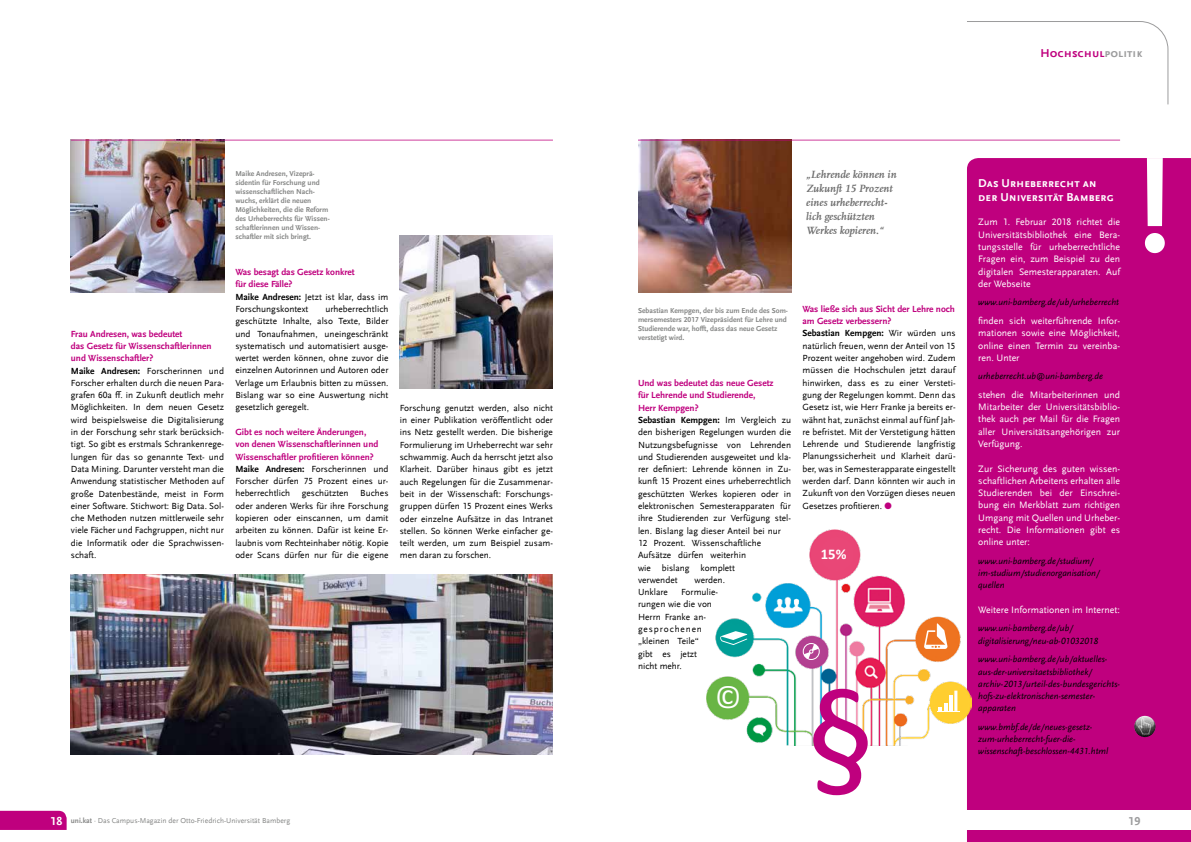
<style>
.page{position:relative;width:1191px;height:842px;background:#fff}
.page>*{position:absolute;margin:0;border:0;box-sizing:border-box;transform-origin:0 0}
.t1{font:140.8px "Calibri";color:#bf007e}
.t2{font:32.2px "Calibri";color:#fff}
.t3{font:700 14.7px "Calibri";color:#fff}
.t4{font:700 12px/14px "UB Scala Sans";color:#fff}
.t5{font:700 12px "UB Scala Sans";color:#bf007e}
.t6{font:700 12px "UB Scala Sans";color:#9c9c9d}
.t7{font:italic 700 11px/14px "UB Scala";color:#6e6e6e}
.t8{font:9.8px/12.3px "UB Scala Sans";color:#fff;text-align:justify}
.t9{font:9.3px/12.3px "UB Scala Sans";color:#000}
.t10{font:italic 9.3px/12.3px "UB Scala Sans";color:#000}
.t11{font:700 9.3px/12.3px "UB Scala Sans";color:#bf007e}
.t12{font:700 7.5px/9px "UB Scala Sans";color:#868786}
.t13{font:7.5px "UB Scala Sans";color:#868786}
.s1{font-weight:700;color:#bf007e}
.s2{font-weight:700}
.s3{color:#000}
.s4{font-weight:400;color:#000}
.s5{color:#9c9c9d}
.s6{color:#bf007e}
.s7{font-weight:700;font-size:12px;color:#fff}
</style>
<div class="page">
<svg style="left:967px;top:21px;width:201px;height:84px"></svg>
<div style="left:967px;top:158px;width:224px;height:684px;background:#bf007e"></div>
<div style="left:595px;top:811px;width:596px;height:19px;background:#fff"></div>
<svg style="left:0;top:811px;width:67px;height:19px"></svg>
<svg style="left:1144px;top:158px;width:20px;height:95px"></svg>
<img style="left:1134px;top:716px;width:21px;height:21px;border-radius:11px">
<img style="left:71px;top:141px;width:153px;height:152px">
<img style="left:638px;top:141px;width:153px;height:152px">
<hr style="left:71px;top:140px;width:482px;height:1px;background:#bf007e">
<hr style="left:638px;top:140px;width:482px;height:1px;background:#bf007e">
<img style="left:400px;top:235px;width:153px;height:153px">
<img style="left:71px;top:574px;width:482px;height:181px">
<img style="left:706px;top:529px;width:265px;height:216px">
<svg style="left:720px;top:631px;width:27px;height:14px"></svg>
<svg style="left:802px;top:643px;width:17px;height:17px"></svg>
<svg style="left:924px;top:623px;width:23px;height:26px"></svg>
<svg style="left:937px;top:691px;width:22px;height:22px"></svg>
<svg style="left:817px;top:721px;width:44px;height:24px"></svg>
<p class="t12" style="left:235px;top:169px;width:96px">Maike Andresen, Vizeprä&shy;sidentin für Forschung und wissenschaftlichen Nach&shy;wuchs, erklärt die neuen<br>Möglichkeiten, die die Reform des Urheberrechts für Wissen&shy;schaftlerinnen und Wissen&shy;schaftler mit sich bringt.</p>
<p class="t9" style="left:71px;top:327px;width:155px"><span class="s1">Frau Andresen, was bedeutet<br>das Gesetz für Wissenschaftlerinnen und Wissenschaftler?<br></span><span class="s2">Maike Andresen:</span> Forscherinnen und Forscher erhalten durch die neuen Para&shy;grafen 60a ff. in Zukunft deutlich mehr Möglichkeiten. In dem neuen Gesetz wird beispielsweise die Digitalisierung in der Forschung sehr stark berücksich&shy;tigt. So gibt es erstmals Schrankenrege&shy;lungen für das so genannte Text- und Data Mining. Darunter versteht man die Anwendung statistischer Methoden auf große Datenbestände, meist in Form einer Software. Stichwort: Big Data. Sol&shy;che Methoden nutzen mittlerweile sehr viele Fächer und Fachgruppen, nicht nur die Informatik oder die Sprachwissen&shy;schaft.</p>
<p class="t11" style="left:235px;top:266px;width:155px">Was besagt das Gesetz konkret<br>für diese Fälle?<br><span class="s3">Maike Andresen:</span> <span class="s4">Jetzt ist klar, dass im<br>Forschungskontext</span></p>
<p class="t9" style="left:235px;top:303px;width:155px;text-align:justify;text-indent:90px">urheberrechtlich geschützte Inhalte, also Texte, Bilder und Tonaufnahmen, uneingeschränkt systematisch und automatisiert ausge&shy;wertet werden können, ohne zuvor die einzelnen Autorinnen und Autoren oder Verlage um Erlaubnis bitten zu müssen.<br>Bislang war so eine Auswertung nicht gesetzlich geregelt.</p>
<p class="t9" style="left:235px;top:426px;width:155px"><span class="s1">Gibt es noch weitere Änderungen,<br>von denen Wissenschaftlerinnen und Wissenschaftler profitieren können?<br></span><span class="s2">Maike Andresen:</span> Forscherinnen und Forscher dürfen 75 Prozent eines ur&shy;heberrechtlich geschützten Buches oder anderen Werks für ihre Forschung kopieren oder einscannen, um damit arbeiten zu können. Dafür ist keine Er&shy;laubnis vom Rechteinhaber nötig. Kopie oder Scans dürfen nur für die eigene</p>
<p class="t9" style="left:400px;top:402px;width:155px;text-align:justify">Forschung genutzt werden, also nicht in einer Publikation veröffentlicht oder ins Netz gestellt werden. Die bisherige Formulierung im Urheberrecht war sehr schwammig. Auch da herrscht jetzt also Klarheit. Darüber hinaus gibt es jetzt auch Regelungen für die Zusammenar&shy;beit in der Wissenschaft: Forschungs&shy;gruppen dürfen 15 Prozent eines Werks oder einzelne Aufsätze in das Intranet stellen. So können Werke einfacher ge&shy;teilt werden, um zum Beispiel zusam&shy;men daran zu forschen.</p>
<p class="t5" style="left:1040px;top:46px;width:104px">Hochschul<span class="s5">politik</span></p>
<p class="t7" style="left:806px;top:168px;width:92px">„Lehrende können in<br>Zukunft 15 Prozent eines urheberrecht&shy;lich geschützten<br>Werkes kopieren.“</p>
<p class="t12" style="left:638px;top:306px;width:151px">Sebastian Kempgen, der bis zum Ende des Som&shy;mersemesters 2017 Vizepräsident für Lehre und Studierende war, hofft, dass das neue Gesetz verstetigt wird.</p>
<p class="t9" style="left:802px;top:303px;width:155px"><span class="s1">Was ließe sich aus Sicht der Lehre noch am Gesetz verbessern?<br></span><span class="s2">Sebastian Kempgen:</span> Wir würden uns natürlich freuen, wenn der Anteil von 15<br>Prozent weiter angehoben wird. Zudem müssen die Hochschulen jetzt darauf hinwirken, dass es zu einer Versteti&shy;gung der Regelungen kommt. Denn das Gesetz ist, wie Herr Franke ja bereits er&shy;wähnt hat, zunächst einmal auf fünf Jah&shy;re befristet. Mit der Verstetigung hätten Lehrende und Studierende langfristig Planungssicherheit und Klarheit darü&shy;ber, was in Semesterapparate eingestellt werden darf. Dann könnten wir auch in Zukunft von den Vorzügen dieses neuen Gesetzes profitieren. <span class="s6">●</span></p>
<p class="t9" style="left:638px;top:377px;width:155px"><span class="s1">Und was bedeutet das neue Gesetz<br>für Lehrende und Studierende,<br>Herr Kempgen?<br></span><span class="s2">Sebastian Kempgen:</span> Im Vergleich zu den bisherigen Regelungen wurden die<br>Nutzungsbefugnisse von Lehrenden und Studierenden ausgeweitet und kla&shy;rer definiert: Lehrende können in Zu&shy;kunft 15 Prozent eines urheberrechtlich geschützten Werkes kopieren oder in elektronischen Semesterapparaten für ihre Studierenden zur Verfügung stel&shy;len. Bislang lag dieser Anteil bei nur<br>12 Prozent. Wissenschaftliche<br>Aufsätze dürfen weiterhin<br>wie bislang komplett<br>verwendet</p>
<h3 class="t3" style="left:821px;top:544px;width:27px">15%</h3>
<p class="t9" style="left:694px;top:574px;width:32px">werden.</p>
<p class="t9" style="left:638px;top:586px;width:81px;text-indent:43px">Formulie&shy;rungen wie die von<br>Herrn Franke an&shy;gesprochenen „kleinen Teile“<br>gibt es jetzt nicht mehr.</p>
<p class="t9" style="left:638px;top:586px;width:31px">Unklare</p>
<h2 class="t2" style="left:714px;top:675px;width:28px">©</h2>
<h1 class="t1" style="left:805px;top:637px;width:72px">§</h1>
<p class="t4" style="left:978px;top:176px;width:137px">Das Urheberrecht an der Universität Bamberg</p>
<p class="t8" style="left:978px;top:216px;width:143px">Zum 1. Februar 2018 richtet die Universitätsbibliothek eine Bera&shy;tungsstelle für urheberrechtliche Fragen ein, zum Beispiel zu den digitalen Semesterapparaten. Auf der Webseite</p>
<p class="t10" style="left:978px;top:296px;width:142px">www.uni-bamberg.de/ub/urheberrecht</p>
<p class="t8" style="left:978px;top:314px;width:143px">finden sich weiterführende Infor&shy;mationen sowie eine Möglichkeit, online einen Termin zu vereinba&shy;ren. Unter</p>
<p class="t10" style="left:978px;top:370px;width:126px">urheberrecht.ub@uni-bamberg.de</p>
<p class="t8" style="left:978px;top:388px;width:143px">stehen die Mitarbeiterinnen und Mitarbeiter der Universitätsbiblio&shy;thek auch per Mail für die Fragen aller Universitätsangehörigen zur Verfügung.</p>
<p class="t8" style="left:978px;top:462px;width:143px">Zur Sicherung des guten wissen&shy;schaftlichen Arbeitens erhalten alle Studierenden bei der Einschrei&shy;bung ein Merkblatt zum richtigen Umgang mit Quellen und Urheber&shy;recht. Die Informationen gibt es online unter:</p>
<p class="t10" style="left:978px;top:554px;width:123px">www.uni-bamberg.de/studium/ im-studium/studienorganisation/ quellen</p>
<p class="t8" style="left:978px;top:604px;width:143px">Weitere Informationen im Internet:</p>
<p class="t10" style="left:978px;top:622px;width:121px">www.uni-bamberg.de/ub/ digitalisierung/neu-ab-01032018</p>
<p class="t10" style="left:978px;top:653px;width:143px">www.uni-bamberg.de/ub/aktuelles&shy;aus-der-universitaetsbibliothek/ archiv-2013/urteil-des-bundesgerichts&shy;hofs-zu-elektronischen-semester&shy;apparaten</p>
<p class="t10" style="left:978px;top:721px;width:132px">www.bmbf.de/de/neues-gesetz&shy;zum-urheberrecht-fuer-die&shy;wissenschaft-beschlossen-4431.html</p>
<p class="t13" style="left:50px;top:816px;width:241px"><span class="s7">18</span> <span class="s2">uni.kat</span> · Das Campus-Magazin der Otto-Friedrich-Universität Bamberg</p>
<p class="t6" style="left:1128px;top:814px;width:13px">19</p>
</div>
